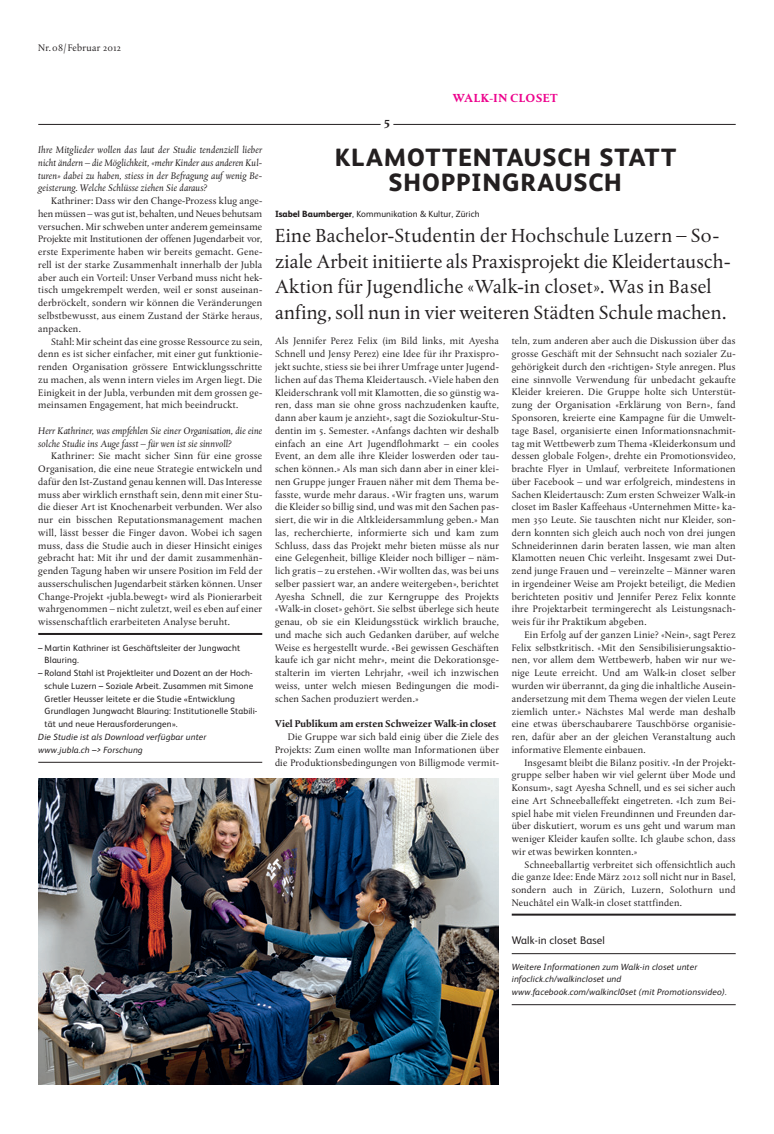
<style>
.page{position:relative;width:774px;height:1134px;background:#fff}
.page>*{position:absolute;margin:0;border:0;box-sizing:border-box;transform-origin:0 0}
.t1{font:800 25px/25.5px "FS Albert";letter-spacing:.04em;color:#231f20;text-align:center}
.t2{font:20px/25.5px "Albertina MT Std";letter-spacing:.005em;color:#231f20}
.t3{font:700 12px "Albertina MT Std";letter-spacing:.03em;color:#ed028c}
.t4{font:700 12px "Albertina MT Std";color:#231f20}
.t5{font:11px "FS Albert";letter-spacing:.015em;color:#231f20}
.t6{font:10px/12.8px "Albertina MT Std";letter-spacing:.02em;color:#231f20;text-align:justify}
.t7{font:italic 10px/12.8px "Albertina MT Std";letter-spacing:.015em;color:#231f20;text-align:justify}
.t8{font:700 10px "Albertina MT Std";color:#231f20}
.t9{font:9px/12.8px "FS Albert";letter-spacing:.015em;color:#231f20}
.t10{font:italic 9px/12.8px "FS Albert";letter-spacing:.015em;color:#231f20}
.s1{font-weight:800}
</style>
<div class="page">
<hr style="left:38px;top:124px;width:343px;height:1px;background:#231f20">
<hr style="left:393px;top:124px;width:343px;height:1px;background:#231f20">
<hr style="left:512px;top:914px;width:224px;height:2px;background:#231f20">
<hr style="left:512px;top:953px;width:224px;height:1px;background:#231f20">
<hr style="left:512px;top:1004px;width:224px;height:1px;background:#231f20">
<hr style="left:38px;top:633px;width:224px;height:2px;background:#231f20">
<hr style="left:38px;top:762px;width:224px;height:1px;background:#231f20">
<img style="left:38px;top:778px;width:461px;height:306px">
<p class="t6" style="left:38px;top:41px;width:85px">Nr.08/ Februar 2012</p>
<p class="t7" style="left:38px;top:143px;width:225px">Ihre Mitglieder wollen das laut der Studie tendenziell lieber nicht ändern – die Möglichkeit, «mehr Kinder aus anderen Kul&shy;turen» dabei zu haben, stiess in der Befragung auf wenig Be&shy;geisterung. Welche Schlüsse ziehen Sie daraus?</p>
<p class="t6" style="left:38px;top:195px;width:225px;text-indent:13px">Kathriner: Dass wir den Change-Prozess klug ange&shy;hen müssen – was gut ist, behalten, und Neues behutsam versuchen. Mir schweben unter anderem gemeinsame Projekte mit Institutionen der offenen Jugendarbeit vor, erste Experimente haben wir bereits gemacht. Gene&shy;rell ist der starke Zusammenhalt innerhalb der Jubla aber auch ein Vorteil: Unser Verband muss nicht hek&shy;tisch umgekrempelt werden, weil er sonst auseinan&shy;derbröckelt, sondern wir können die Veränderungen selbstbewusst, aus einem Zustand der Stärke heraus, anpacken.</p>
<p class="t6" style="left:38px;top:335px;width:225px;text-indent:13px">Stahl: Mir scheint das eine grosse Ressource zu sein, denn es ist sicher einfacher, mit einer gut funktionie&shy;renden Organisation grössere Entwicklungsschritte zu machen, als wenn intern vieles im Argen liegt. Die Einigkeit in der Jubla, verbunden mit dem grossen ge&shy;meinsamen Engagement, hat mich beeindruckt.</p>
<p class="t7" style="left:38px;top:424px;width:225px">Herr Kathriner, was empfehlen Sie einer Organisation, die eine solche Studie ins Auge fasst – für wen ist sie sinnvoll?</p>
<p class="t6" style="left:38px;top:450px;width:225px;text-indent:13px">Kathriner: Sie macht sicher Sinn für eine grosse Organisation, die eine neue Strategie entwickeln und dafür den Ist-Zustand genau kennen will. Das Interesse muss aber wirklich ernsthaft sein, denn mit einer Stu&shy;die dieser Art ist Knochenarbeit verbunden. Wer also nur ein bisschen Reputationsmanagement machen will, lässt besser die Finger davon. Wobei ich sagen muss, dass die Studie auch in dieser Hinsicht einiges gebracht hat: Mit ihr und der damit zusammenhän&shy;genden Tagung haben wir unsere Position im Feld der ausserschulischen Jugendarbeit stärken können. Unser Change-Projekt «jubla.bewegt» wird als Pionierarbeit wahrgenommen – nicht zuletzt, weil es eben auf einer wissenschaftlich erarbeiteten Analyse beruht.</p>
<p class="t9" style="left:45px;top:641px;width:197px;text-indent:-6px">– Martin Kathriner ist Geschäftsleiter der Jungwacht<br>Blauring.</p>
<p class="t9" style="left:45px;top:666px;width:214px;text-indent:-6px">– Roland Stahl ist Projektleiter und Dozent an der Hoch&shy;schule Luzern – Soziale Arbeit. Zusammen mit Simone Gretler Heusser leitete er die Studie «Entwicklung Grundlagen Jungwacht Blauring: Institutionelle Stabili&shy;tät und neue Herausforderungen».</p>
<p class="t10" style="left:38px;top:730px;width:169px">Die Studie ist als Download verfügbar unter www.jubla.ch –&gt; Forschung</p>
<p class="t4" style="left:384px;top:116px;width:8px">5</p>
<p class="t3" style="left:453px;top:91px;width:106px">Walk-in closet</p>
<h1 class="t1" style="left:335px;top:143px;width:343px">KLAMOTTENTAUSCH STATT<br>SHOPPINGRAUSCH</h1>
<p class="t9" style="left:275px;top:207px;width:206px"><span class="s1">ISABEL BAUMBERGER</span>, Kommunikation &amp; Kultur, Zürich</p>
<h2 class="t2" style="left:275px;top:223px;width:457px">Eine Bachelor-Studentin der Hochschule Luzern – So&shy;ziale Arbeit initiierte als Praxisprojekt die Kleidertausch-Aktion für Jugendliche «Walk-in closet». Was in Basel anfing, soll nun in vier weiteren Städten Schule machen.</h2>
<p class="t6" style="left:275px;top:335px;width:225px">Als Jennifer Perez Felix (im Bild links, mit Ayesha Schnell und Jensy Perez) eine Idee für ihr Praxispro&shy;jekt suchte, stiess sie bei ihrer Umfrage unter Jugend&shy;lichen auf das Thema Kleidertausch. «Viele haben den Kleiderschrank voll mit Klamotten, die so günstig wa&shy;ren, dass man sie ohne gross nachzudenken kaufte, dann aber kaum je anzieht», sagt die Soziokultur-Stu&shy;dentin im 5. Semester. «Anfangs dachten wir deshalb einfach an eine Art Jugendflohmarkt – ein cooles Event, an dem alle ihre Kleider loswerden oder tau&shy;schen können.» Als man sich dann aber in einer klei&shy;nen Gruppe junger Frauen näher mit dem Thema be&shy;fasste, wurde mehr daraus. «Wir fragten uns, warum die Kleider so billig sind, und was mit den Sachen pas&shy;siert, die wir in die Altkleidersammlung geben.» Man las, recherchierte, informierte sich und kam zum Schluss, dass das Projekt mehr bieten müsse als nur eine Gelegenheit, billige Kleider noch billiger – näm&shy;lich gratis – zu erstehen. «Wir wollten das, was bei uns selber passiert war, an andere weitergeben», berichtet Ayesha Schnell, die zur Kerngruppe des Projekts «Walk-in closet» gehört. Sie selbst überlege sich heute genau, ob sie ein Kleidungsstück wirklich brauche, und mache sich auch Gedanken darüber, auf welche Weise es hergestellt wurde. «Bei gewissen Geschäften kaufe ich gar nicht mehr», meint die Dekorationsge&shy;stalterin im vierten Lehrjahr, «weil ich inzwischen weiss, unter welch miesen Bedingungen die modi&shy;schen Sachen produziert werden.»</p>
<p class="t8" style="left:275px;top:718px;width:223px">Viel Publikum am ersten Schweizer Walk-in closet</p>
<p class="t6" style="left:275px;top:730px;width:225px;text-indent:13px">Die Gruppe war sich bald einig über die Ziele des Projekts: Zum einen wollte man Informationen über die Produktionsbedingungen von Billigmode vermit-</p>
<p class="t6" style="left:512px;top:335px;width:225px">teln, zum anderen aber auch die Diskussion über das grosse Geschäft mit der Sehnsucht nach sozialer Zu&shy;gehörigkeit durch den «richtigen» Style anregen. Plus eine sinnvolle Verwendung für unbedacht gekaufte Kleider kreieren. Die Gruppe holte sich Unterstüt&shy;zung der Organisation «Erklärung von Bern», fand Sponsoren, kreierte eine Kampagne für die Umwelt&shy;tage Basel, organisierte einen Informationsnachmit&shy;tag mit Wettbewerb zum Thema «Kleiderkonsum und dessen globale Folgen», drehte ein Promotionsvideo, brachte Flyer in Umlauf, verbreitete Informationen über Facebook – und war erfolgreich, mindestens in Sachen Kleidertausch: Zum ersten Schweizer Walk-in closet im Basler Kaffeehaus «Unternehmen Mitte» ka&shy;men 350 Leute. Sie tauschten nicht nur Kleider, son&shy;dern konnten sich gleich auch noch von drei jungen Schneiderinnen darin beraten lassen, wie man alten Klamotten neuen Chic verleiht. Insgesamt zwei Dut&shy;zend junge Frauen und – vereinzelte – Männer waren in irgendeiner Weise am Projekt beteiligt, die Medien berichteten positiv und Jennifer Perez Felix konnte ihre Projektarbeit termingerecht als Leistungsnach&shy;weis für ihr Praktikum abgeben.</p>
<p class="t6" style="left:512px;top:628px;width:225px;text-indent:13px">Ein Erfolg auf der ganzen Linie? «Nein», sagt Perez Felix selbstkritisch. «Mit den Sensibilisierungsaktio&shy;nen, vor allem dem Wettbewerb, haben wir nur we&shy;nige Leute erreicht. Und am Walk-in closet selber wurden wir überrannt, da ging die inhaltliche Ausein&shy;andersetzung mit dem Thema wegen der vielen Leute ziemlich unter.» Nächstes Mal werde man deshalb eine etwas überschaubarere Tauschbörse organisie&shy;ren, dafür aber an der gleichen Veranstaltung auch informative Elemente einbauen.</p>
<p class="t6" style="left:512px;top:756px;width:225px;text-indent:13px">Insgesamt bleibt die Bilanz positiv. «In der Projekt&shy;gruppe selber haben wir viel gelernt über Mode und Konsum», sagt Ayesha Schnell, und es sei sicher auch eine Art Schneeballeffekt eingetreten. «Ich zum Bei&shy;spiel habe mit vielen Freundinnen und Freunden dar&shy;über diskutiert, worum es uns geht und warum man weniger Kleider kaufen sollte. Ich glaube schon, dass wir etwas bewirken konnten.»</p>
<p class="t6" style="left:512px;top:858px;width:225px;text-indent:13px">Schneeballartig verbreitet sich offensichtlich auch die ganze Idee: Ende März 2012 soll nicht nur in Basel, sondern auch in Zürich, Luzern, Solothurn und Neuchâtel ein Walk-in closet stattfinden.</p>
<p class="t5" style="left:512px;top:933px;width:95px">Walk-in closet Basel</p>
<p class="t10" style="left:512px;top:959px;width:216px">Weitere Informationen zum Walk-in closet unter infoclick.ch/walkincloset und www.facebook.com/walkincl0set (mit Promotionsvideo).</p>
</div>
